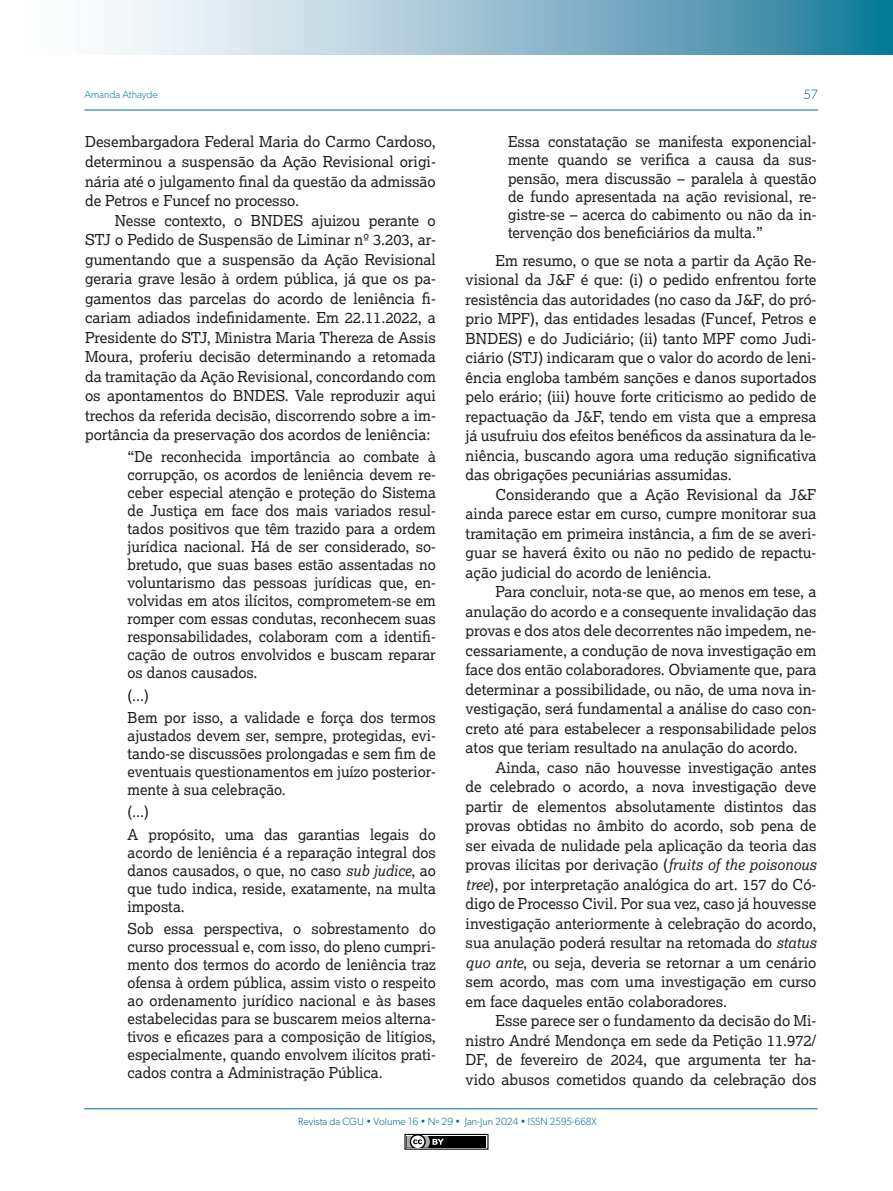
<style>
.page{position:relative;width:893px;height:1191px;background:#fff}
.page>*{position:absolute;margin:0;border:0;box-sizing:border-box;transform-origin:0 0}
.TEXTO_DUAS_COLUNAS{font:15px/19.5px "Lexia";color:#231f20;text-align:justify}
.TEXTO_DUAS_COLUNAS_-_CITAÇÃO{font:15px/18px "Lexia";color:#231f20;text-align:justify}
.t1{font:300 13.5px "Gibson";color:#006988}
.t2{font:300 10.5px "Gibson";color:#006988}
.t3{font:300 10.5px "Gibson";color:#087d9a}
.s1{font-style:italic}
</style>
<div class="page">
<svg style="left:113px;top:0;width:780px;height:54px"></svg>
<hr style="left:84px;top:110px;width:734px;height:1px;background:#006988">
<hr style="left:84px;top:1108px;width:734px;height:1px;background:#006988">
<div style="left:404px;top:1133px;width:84px;height:16px;border:1px solid #000"></div>
<div style="left:407px;top:1135px;width:79px;height:12px;background:#000"></div>
<svg style="left:407px;top:1135px;width:37px;height:12px"></svg>
<p class="t3" style="left:84px;top:88px;width:75px">Amanda Athayde</p>
<p class="t1" style="left:803px;top:86px;width:16px">57</p>
<p class="TEXTO_DUAS_COLUNAS" style="left:85px;top:132px;width:352px">Desembargadora Federal Maria do Carmo Cardoso, determinou a suspensão da Ação Revisional origi&shy;nária até o julgamento final da questão da admissão de Petros e Funcef no processo.</p>
<p class="TEXTO_DUAS_COLUNAS" style="left:85px;top:210px;width:352px;text-indent:30px">Nesse contexto, o BNDES ajuizou perante o STJ o Pedido de Suspensão de Liminar nº 3.203, ar&shy;gumentando que a suspensão da Ação Revisional geraria grave lesão à ordem pública, já que os pa&shy;gamentos das parcelas do acordo de leniência fi&shy;cariam adiados indefinidamente. Em 22.11.2022, a Presidente do STJ, Ministra Maria Thereza de Assis Moura, proferiu decisão determinando a retomada da tramitação da Ação Revisional, concordando com os apontamentos do BNDES. Vale reproduzir aqui trechos da referida decisão, discorrendo sobre a im&shy;portância da preservação dos acordos de leniência:</p>
<p class="TEXTO_DUAS_COLUNAS_-_CITAÇÃO" style="left:128px;top:447px;width:310px">“De reconhecida importância ao combate à corrupção, os acordos de leniência devem re&shy;ceber especial atenção e proteção do Sistema de Justiça em face dos mais variados resul&shy;tados positivos que têm trazido para a ordem jurídica nacional. Há de ser considerado, so&shy;bretudo, que suas bases estão assentadas no voluntarismo das pessoas jurídicas que, en&shy;volvidas em atos ilícitos, comprometem-se em romper com essas condutas, reconhecem suas responsabilidades, colaboram com a identifi&shy;cação de outros envolvidos e buscam reparar os danos causados.</p>
<p class="TEXTO_DUAS_COLUNAS_-_CITAÇÃO" style="left:128px;top:686px;width:23px">(...)</p>
<p class="TEXTO_DUAS_COLUNAS_-_CITAÇÃO" style="left:128px;top:708px;width:310px">Bem por isso, a validade e força dos termos ajustados devem ser, sempre, protegidas, evi&shy;tando-se discussões prolongadas e sem fim de eventuais questionamentos em juízo posterior&shy;mente à sua celebração.</p>
<p class="TEXTO_DUAS_COLUNAS_-_CITAÇÃO" style="left:128px;top:802px;width:23px">(...)</p>
<p class="TEXTO_DUAS_COLUNAS_-_CITAÇÃO" style="left:128px;top:824px;width:310px">A propósito, uma das garantias legais do acordo de leniência é a reparação integral dos danos causados, o que, no caso <span class="s1">sub judice</span>, ao que tudo indica, reside, exatamente, na multa imposta.</p>
<p class="TEXTO_DUAS_COLUNAS_-_CITAÇÃO" style="left:128px;top:919px;width:310px">Sob essa perspectiva, o sobrestamento do curso processual e, com isso, do pleno cumpri&shy;mento dos termos do acordo de leniência traz ofensa à ordem pública, assim visto o respeito ao ordenamento jurídico nacional e às bases estabelecidas para se buscarem meios alterna&shy;tivos e eficazes para a composição de litígios, especialmente, quando envolvem ilícitos prati&shy;cados contra a Administração Pública.</p>
<p class="TEXTO_DUAS_COLUNAS_-_CITAÇÃO" style="left:508px;top:133px;width:310px">Essa constatação se manifesta exponencial&shy;mente quando se verifica a causa da sus&shy;pensão, mera discussão – paralela à questão de fundo apresentada na ação revisional, re&shy;gistre-se – acerca do cabimento ou não da in&shy;tervenção dos beneficiários da multa.”</p>
<p class="TEXTO_DUAS_COLUNAS" style="left:466px;top:250px;width:352px;text-indent:30px">Em resumo, o que se nota a partir da Ação Re&shy;visional da J&amp;F é que: (i) o pedido enfrentou forte resistência das autoridades (no caso da J&amp;F, do pró&shy;prio MPF), das entidades lesadas (Funcef, Petros e BNDES) e do Judiciário; (ii) tanto MPF como Judi&shy;ciário (STJ) indicaram que o valor do acordo de leni&shy;ência engloba também sanções e danos suportados pelo erário; (iii) houve forte criticismo ao pedido de repactuação da J&amp;F, tendo em vista que a empresa já usufruiu dos efeitos benéficos da assinatura da le&shy;niência, buscando agora uma redução significativa das obrigações pecuniárias assumidas.</p>
<p class="TEXTO_DUAS_COLUNAS" style="left:466px;top:484px;width:352px;text-indent:30px">Considerando que a Ação Revisional da J&amp;F ainda parece estar em curso, cumpre monitorar sua tramitação em primeira instância, a fim de se averi&shy;guar se haverá êxito ou não no pedido de repactu&shy;ação judicial do acordo de leniência.</p>
<p class="TEXTO_DUAS_COLUNAS" style="left:466px;top:581px;width:352px;text-indent:30px">Para concluir, nota-se que, ao menos em tese, a anulação do acordo e a consequente invalidação das provas e dos atos dele decorrentes não impedem, ne&shy;cessariamente, a condução de nova investigação em face dos então colaboradores. Obviamente que, para determinar a possibilidade, ou não, de uma nova in&shy;vestigação, será fundamental a análise do caso con&shy;creto até para estabelecer a responsabilidade pelos atos que teriam resultado na anulação do acordo.</p>
<p class="TEXTO_DUAS_COLUNAS" style="left:466px;top:757px;width:352px;text-indent:30px">Ainda, caso não houvesse investigação antes de celebrado o acordo, a nova investigação deve partir de elementos absolutamente distintos das provas obtidas no âmbito do acordo, sob pena de ser eivada de nulidade pela aplicação da teoria das provas ilícitas por derivação (<span class="s1">fruits of the poisonous tree</span>), por interpretação analógica do art. 157 do Có&shy;digo de Processo Civil. Por sua vez, caso já houvesse investigação anteriormente à celebração do acordo, sua anulação poderá resultar na retomada do <span class="s1">status quo ante</span>, ou seja, deveria se retornar a um cenário sem acordo, mas com uma investigação em curso em face daqueles então colaboradores.</p>
<p class="TEXTO_DUAS_COLUNAS" style="left:466px;top:1010px;width:352px;text-indent:30px">Esse parece ser o fundamento da decisão do Mi&shy;nistro André Mendonça em sede da Petição 11.972/ DF, de fevereiro de 2024, que argumenta ter ha&shy;vido abusos cometidos quando da celebração dos</p>
<p class="t2" style="left:298px;top:1115px;width:300px">Revista da CGU • Volume 16 • Nº 29 • Jan-Jun 2024 • ISSN 2595-668X</p>
</div>
